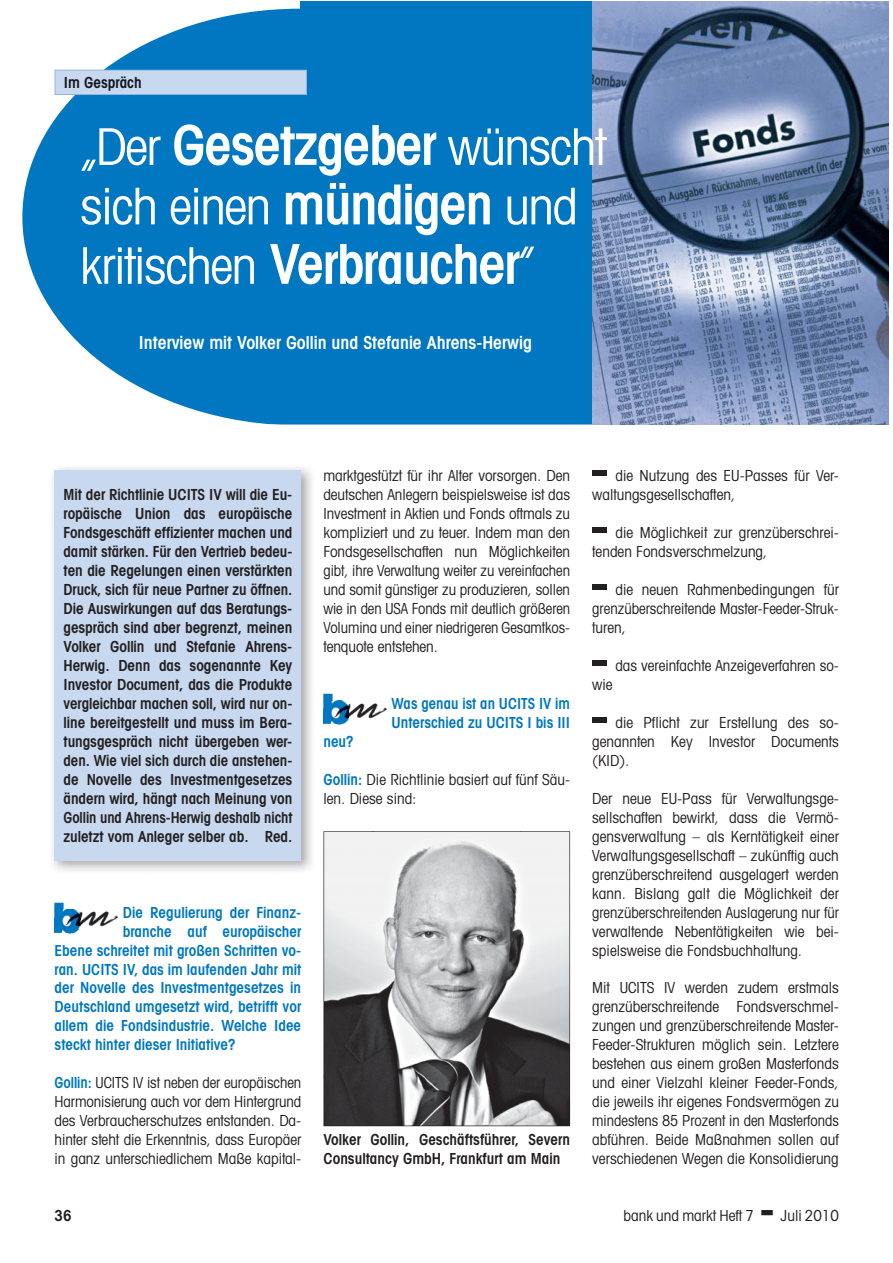
<style>
.page{position:relative;width:893px;height:1263px;background:#fff}
.page>*{position:absolute;margin:0;border:0;box-sizing:border-box;transform-origin:0 0}
.t1{font:condensed 50.55px/59.4px "Avant Garde";letter-spacing:-.025em;color:#fff}
.t2{font:600 condensed 17.85px "Avant Garde";color:#fff}
.t3{font:condensed 15.3px/18.9px "Avant Garde";color:#231f20;text-align:justify}
.t4{font:600 condensed 15.3px/18.9px "Avant Garde";color:#231f20;text-align:justify}
.t5{font:600 condensed 15.3px/18.9px "Avant Garde";color:#0077c0}
.t6{font:600 condensed 15.3px "Avant Garde";color:#13141d}
.s1{font-weight:600;font-size:55.05px}
.s2{font-weight:600;color:#0077c0}
</style>
<div class="page">
<svg style="left:22px;top:9px;width:570px;height:416px;background:#1b85c6"></svg>
<div style="left:300px;top:1px;width:305px;height:8px;background:#0077c0"></div>
<svg style="left:55px;top:70px;width:252px;height:25px;background:#c3d5ed"></svg>
<img style="left:52px;top:467px;width:260px;height:405px">
<div style="left:55px;top:470px;width:246px;height:391px;background:#c7d8ef"></div>
<img style="left:55px;top:902px;width:25px;height:31px">
<img style="left:62px;top:910px;width:56px;height:19px">
<img style="left:323px;top:694px;width:26px;height:31px">
<img style="left:330px;top:701px;width:57px;height:19px">
<div style="left:592px;top:471px;width:15px;height:5px;background:#231f20"></div>
<div style="left:592px;top:528px;width:15px;height:5px;background:#231f20"></div>
<div style="left:592px;top:585px;width:15px;height:5px;background:#231f20"></div>
<div style="left:592px;top:660px;width:15px;height:6px;background:#231f20"></div>
<div style="left:592px;top:717px;width:15px;height:5px;background:#231f20"></div>
<img style="left:592px;top:1px;width:296px;height:424px">
<svg style="left:323px;top:831px;width:247px;height:295px;background:#a0a0a2"></svg>
<img style="left:324px;top:1077px;width:245px;height:49px">
<img style="left:324px;top:832px;width:50px;height:245px">
<img style="left:520px;top:832px;width:49px;height:245px">
<img style="left:372px;top:832px;width:149px;height:49px">
<p class="t6" style="left:64px;top:77px;width:79px">Im Gespräch</p>
<h1 class="t1" style="left:80px;top:122px;width:527px">„Der <span class="s1">Gesetzgeber</span> wünscht sich einen <span class="s1">mündigen</span> und kritischen <span class="s1">Verbraucher</span>”</h1>
<p class="t2" style="left:139px;top:336px;width:394px">Interview mit Volker Gollin und Stefanie Ahrens-Herwig</p>
<p class="t4" style="left:63px;top:487px;width:230px">Mit der Richtlinie UCITS IV will die Eu&shy;ropäische Union das europäische Fondsgeschäft effizienter machen und damit stärken. Für den Vertrieb bedeu&shy;ten die Regelungen einen verstärkten Druck, sich für neue Partner zu öffnen.<br>Die Auswirkungen auf das Beratungs&shy;gespräch sind aber begrenzt, meinen Volker Gollin und Stefanie Ahrens-Herwig. Denn das sogenannte Key Investor Document, das die Produkte vergleichbar machen soll, wird nur on&shy;line bereitgestellt und muss im Bera&shy;tungsgespräch nicht übergeben wer&shy;den. Wie viel sich durch die anstehen&shy;de Novelle des Investmentgesetzes ändern wird, hängt nach Meinung von Gollin und Ahrens-Herwig deshalb nicht zuletzt vom Anleger selber ab. Red.</p>
<p class="t3" style="left:323px;top:468px;width:248px">marktgestützt für ihr Alter vorsorgen. Den deutschen Anlegern beispielsweise ist das Investment in Aktien und Fonds oftmals zu kompliziert und zu teuer. Indem man den Fondsgesellschaften nun Möglichkeiten gibt, ihre Verwaltung weiter zu vereinfachen und somit günstiger zu produzieren, sollen wie in den USA Fonds mit deutlich größeren Volumina und einer niedrigeren Gesamtkos&shy;tenquote entstehen.</p>
<p class="t5" style="left:391px;top:695px;width:180px">Was genau ist an UCITS IV im<br>Unterschied zu UCITS I bis III</p>
<p class="t5" style="left:323px;top:733px;width:32px">neu?</p>
<p class="t3" style="left:323px;top:771px;width:248px"><span class="s2">Gollin:</span> Die Richtlinie basiert auf fünf Säu&shy;len. Diese sind:</p>
<p class="t5" style="left:123px;top:904px;width:180px">Die Regulierung der Finanz-</p>
<p class="t5" style="left:123px;top:923px;width:180px">branche auf europäischer</p>
<p class="t5" style="left:55px;top:942px;width:248px">Ebene schreitet mit großen Schritten vo-</p>
<p class="t5" style="left:55px;top:961px;width:248px">ran. UCITS IV, das im laufenden Jahr mit</p>
<p class="t5" style="left:55px;top:980px;width:248px">der Novelle des Investmentgesetzes in</p>
<p class="t5" style="left:55px;top:999px;width:248px">Deutschland umgesetzt wird, betrifft vor</p>
<p class="t5" style="left:55px;top:1018px;width:248px">allem die Fondsindustrie. Welche Idee</p>
<p class="t5" style="left:55px;top:1037px;width:183px">steckt hinter dieser Initiative?</p>
<p class="t3" style="left:55px;top:1075px;width:248px"><span class="s2">Gollin:</span> UCITS IV ist neben der europäischen Harmonisierung auch vor dem Hintergrund des Verbraucherschutzes entstanden. Da&shy;hinter steht die Erkenntnis, dass Europäer in ganz unterschiedlichem Maße kapital-</p>
<p class="t4" style="left:323px;top:1132px;width:248px">Volker Gollin, Geschäftsführer, Severn<br>Consultancy GmbH, Frankfurt am Main</p>
<p class="t3" style="left:592px;top:468px;width:248px;text-indent:23px">die Nutzung des EU-Passes für Ver&shy;waltungsgesellschaften,</p>
<p class="t3" style="left:592px;top:525px;width:248px;text-indent:23px">die Möglichkeit zur grenzüberschrei&shy;tenden Fondsverschmelzung,</p>
<p class="t3" style="left:592px;top:582px;width:248px;text-indent:23px">die neuen Rahmenbedingungen für grenzüberschreitende Master-Feeder-Struk&shy;turen,</p>
<p class="t3" style="left:615px;top:658px;width:225px">das vereinfachte Anzeigeverfahren so-</p>
<p class="t3" style="left:592px;top:677px;width:22px">wie</p>
<p class="t3" style="left:592px;top:714px;width:248px;text-indent:23px">die Pflicht zur Erstellung des so&shy;genannten Key Investor Documents (KID).</p>
<p class="t3" style="left:592px;top:790px;width:248px">Der neue EU-Pass für Verwaltungsge&shy;sellschaften bewirkt, dass die Vermö&shy;gensverwaltung – als Kerntätigkeit einer Verwaltungsgesellschaft – zukünftig auch grenzüberschreitend ausgelagert werden kann. Bislang galt die Möglichkeit der grenzüberschreitenden Auslagerung nur für verwaltende Nebentätigkeiten wie bei&shy;spielsweise die Fondsbuchhaltung.</p>
<p class="t3" style="left:592px;top:980px;width:248px">Mit UCITS IV werden zudem erstmals grenzüberschreitende Fondsverschmel&shy;zungen und grenzüberschreitende Master-Feeder-Strukturen möglich sein. Letztere bestehen aus einem großen Masterfonds und einer Vielzahl kleiner Feeder-Fonds, die jeweils ihr eigenes Fondsvermögen zu mindestens 85 Prozent in den Masterfonds abführen. Beide Maßnahmen sollen auf verschiedenen Wegen die Konsolidierung</p>
<p class="t4" style="left:55px;top:1207px;width:18px">36</p>
<p class="t3" style="left:623px;top:1208px;width:132px">bank und markt Heft 7</p>
<p class="t3" style="left:780px;top:1208px;width:60px">Juli 2010</p>
</div>
